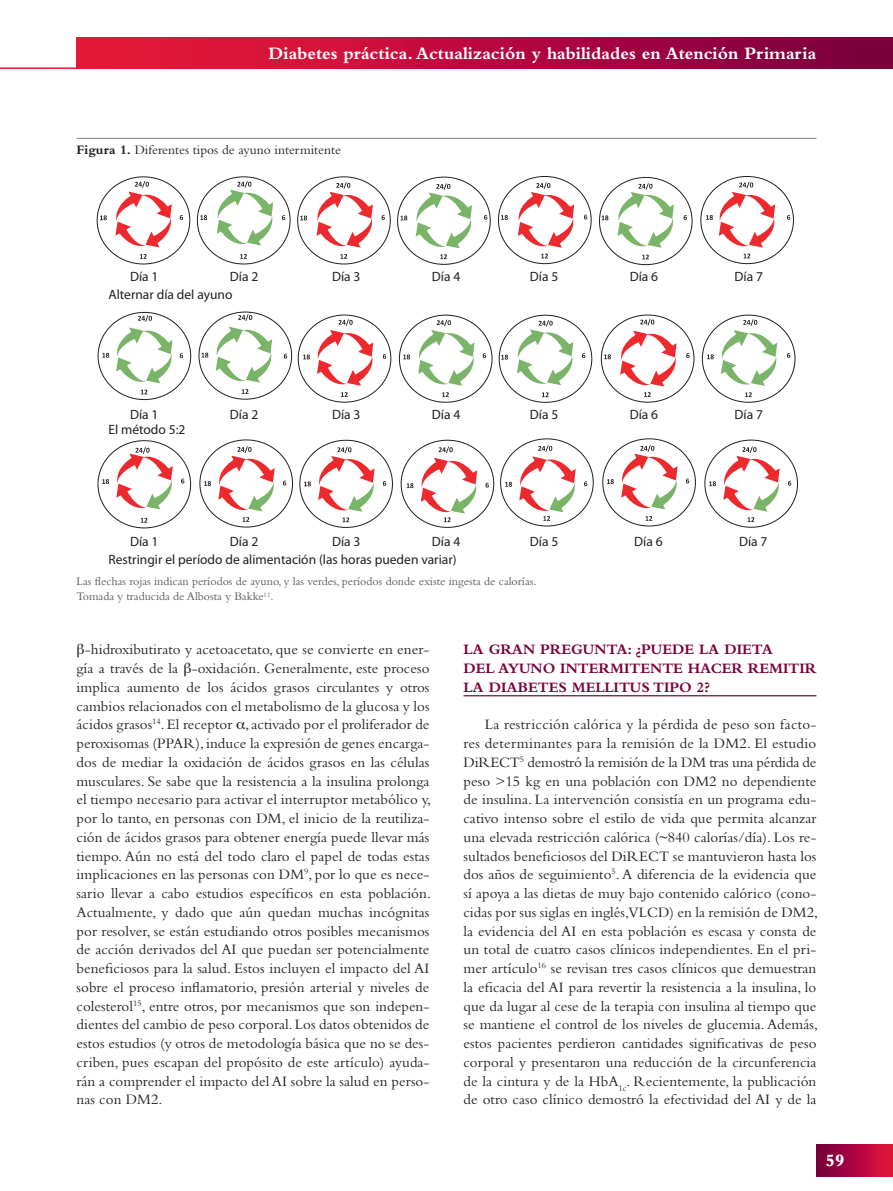
<style>
.page{position:relative;width:893px;height:1191px;background:#fff}
.page>*{position:absolute;margin:0;border:0;box-sizing:border-box;transform-origin:0 0}
.t1{font:700 18px "Bembo";color:#fff}
.t2{font:800 18px "Bembo";color:#fff}
.t3{font:15px/18.8px "Bembo";letter-spacing:.005em;color:#231f20;text-align:justify}
.t4{font:700 15px/18.8px "Bembo";color:#7a003b}
.t5{font:13.5px/18.1px "Myriad Pro";color:#231f20}
.t6{font:13.5px "Bembo";color:#231f20}
.t7{font:12px/15.8px "Bembo";color:#57585a}
.s1{font-weight:700}
</style>
<div class="page">
<hr style="left:0;top:67px;width:816px;height:2px;background:#e51836">
<div style="left:816px;top:1144px;width:77px;height:32px;background:linear-gradient(to right,#73003f,#e6143d)"></div>
<div style="left:77px;top:37px;width:816px;height:32px;background:linear-gradient(to right,#f21939,#7a0041)"></div>
<hr style="left:463px;top:695px;width:353px;height:1px;background:#7a003b">
<hr style="left:77px;top:138px;width:739px;height:1px;background:#939598">
<svg style="left:240px;top:254px;width:7px;height:5px"></svg>
<svg style="left:141px;top:518px;width:6px;height:4px"></svg>
<svg style="left:181px;top:478px;width:3px;height:5px"></svg>
<svg style="left:102px;top:479px;width:7px;height:5px"></svg>
<svg style="left:115px;top:447px;width:60px;height:63px"></svg>
<svg style="left:180px;top:353px;width:3px;height:5px"></svg>
<svg style="left:787px;top:215px;width:3px;height:5px"></svg>
<svg style="left:684px;top:215px;width:3px;height:5px"></svg>
<svg style="left:584px;top:215px;width:3px;height:4px"></svg>
<svg style="left:484px;top:215px;width:3px;height:5px"></svg>
<svg style="left:382px;top:215px;width:3px;height:5px"></svg>
<svg style="left:282px;top:215px;width:3px;height:5px"></svg>
<svg style="left:180px;top:215px;width:3px;height:5px"></svg>
<svg style="left:787px;top:353px;width:3px;height:5px"></svg>
<svg style="left:686px;top:353px;width:4px;height:5px"></svg>
<svg style="left:582px;top:353px;width:3px;height:5px"></svg>
<svg style="left:483px;top:353px;width:3px;height:5px"></svg>
<svg style="left:383px;top:354px;width:3px;height:5px"></svg>
<svg style="left:284px;top:354px;width:3px;height:4px"></svg>
<svg style="left:102px;top:353px;width:7px;height:5px"></svg>
<svg style="left:202px;top:353px;width:6px;height:4px"></svg>
<svg style="left:300px;top:216px;width:7px;height:4px"></svg>
<svg style="left:401px;top:216px;width:6px;height:4px"></svg>
<svg style="left:501px;top:215px;width:7px;height:5px"></svg>
<svg style="left:602px;top:215px;width:6px;height:5px"></svg>
<svg style="left:200px;top:215px;width:7px;height:5px"></svg>
<svg style="left:100px;top:215px;width:7px;height:5px"></svg>
<svg style="left:604px;top:354px;width:7px;height:5px"></svg>
<svg style="left:501px;top:355px;width:7px;height:5px"></svg>
<svg style="left:403px;top:354px;width:7px;height:5px"></svg>
<svg style="left:115px;top:315px;width:59px;height:79px"></svg>
<svg style="left:707px;top:319px;width:72px;height:78px"></svg>
<svg style="left:706px;top:182px;width:71px;height:76px"></svg>
<svg style="left:616px;top:183px;width:60px;height:76px"></svg>
<svg style="left:516px;top:182px;width:60px;height:76px"></svg>
<svg style="left:414px;top:183px;width:60px;height:76px"></svg>
<svg style="left:619px;top:319px;width:59px;height:78px"></svg>
<svg style="left:515px;top:320px;width:60px;height:77px"></svg>
<svg style="left:315px;top:182px;width:60px;height:77px"></svg>
<svg style="left:303px;top:319px;width:72px;height:78px"></svg>
<svg style="left:417px;top:320px;width:59px;height:77px"></svg>
<svg style="left:214px;top:314px;width:60px;height:80px"></svg>
<svg style="left:215px;top:181px;width:60px;height:65px"></svg>
<svg style="left:114px;top:181px;width:60px;height:78px"></svg>
<svg style="left:283px;top:480px;width:3px;height:5px"></svg>
<svg style="left:204px;top:481px;width:7px;height:5px"></svg>
<svg style="left:217px;top:446px;width:60px;height:76px"></svg>
<svg style="left:383px;top:481px;width:3px;height:5px"></svg>
<svg style="left:304px;top:481px;width:7px;height:5px"></svg>
<svg style="left:317px;top:447px;width:59px;height:75px"></svg>
<svg style="left:486px;top:483px;width:3px;height:4px"></svg>
<svg style="left:407px;top:483px;width:6px;height:5px"></svg>
<svg style="left:419px;top:447px;width:60px;height:75px"></svg>
<svg style="left:584px;top:481px;width:3px;height:5px"></svg>
<svg style="left:505px;top:482px;width:7px;height:5px"></svg>
<svg style="left:518px;top:445px;width:60px;height:76px"></svg>
<svg style="left:686px;top:478px;width:3px;height:5px"></svg>
<svg style="left:607px;top:479px;width:7px;height:5px"></svg>
<svg style="left:620px;top:445px;width:59px;height:76px"></svg>
<svg style="left:788px;top:481px;width:3px;height:4px"></svg>
<svg style="left:709px;top:481px;width:7px;height:5px"></svg>
<svg style="left:722px;top:446px;width:59px;height:76px"></svg>
<p class="t1" style="left:269px;top:43px;width:549px">Diabetes práctica. Actualización y habilidades en Atención Primaria</p>
<p class="t6" style="left:77px;top:141px;width:266px"><span class="s1">Figura 1.</span> Diferentes tipos de ayuno intermitente</p>
<p class="t5" style="left:108px;top:268px;width:126px;text-indent:22px">Día 1<br>Alternar día del ayuno</p>
<p class="t5" style="left:230px;top:268px;width:30px">Día 2</p>
<p class="t5" style="left:332px;top:268px;width:30px">Día 3</p>
<p class="t5" style="left:432px;top:268px;width:30px">Día 4</p>
<p class="t5" style="left:530px;top:268px;width:30px">Día 5</p>
<p class="t5" style="left:630px;top:268px;width:30px">Día 6</p>
<p class="t5" style="left:735px;top:268px;width:30px">Día 7</p>
<p class="t5" style="left:108px;top:407px;width:79px;line-height:15.1px;text-align:center">Día 1<br>El método 5:2</p>
<p class="t5" style="left:230px;top:405px;width:30px">Día 2</p>
<p class="t5" style="left:332px;top:405px;width:30px">Día 3</p>
<p class="t5" style="left:432px;top:405px;width:30px">Día 4</p>
<p class="t5" style="left:530px;top:405px;width:30px">Día 5</p>
<p class="t5" style="left:630px;top:405px;width:30px">Día 6</p>
<p class="t5" style="left:735px;top:405px;width:30px">Día 7</p>
<p class="t5" style="left:230px;top:532px;width:30px">Día 2</p>
<p class="t5" style="left:332px;top:532px;width:30px">Día 3</p>
<p class="t5" style="left:432px;top:532px;width:30px">Día 4</p>
<p class="t5" style="left:530px;top:532px;width:30px">Día 5</p>
<p class="t5" style="left:634px;top:532px;width:30px">Día 6</p>
<p class="t5" style="left:739px;top:532px;width:30px">Día 7</p>
<p class="t7" style="left:77px;top:573px;width:461px">Las flechas rojas indican períodos de ayuno, y las verdes, períodos donde existe ingesta de calorías.<br>Tomada y traducida de Albosta y Bakke<sup>11</sup>.</p>
<p class="t5" style="left:108px;top:532px;width:350px;text-indent:22px">Día 1<br>Restringir el período de alimentación (las horas pueden variar)</p>
<p class="t3" style="left:77px;top:640px;width:356px;text-indent:8px">-hidroxibutirato y acetoacetato, que se convierte en ener&shy;gía a través de la -oxidación. Generalmente, este proceso implica aumento de los ácidos grasos circulantes y otros cambios relacionados con el metabolismo de la glucosa y los ácidos grasos<sup>14</sup>. El receptor , activado por el proliferador de peroxisomas (PPAR), induce la expresión de genes encarga&shy;dos de mediar la oxidación de ácidos grasos en las células musculares. Se sabe que la resistencia a la insulina prolonga el tiempo necesario para activar el interruptor metabólico y, por lo tanto, en personas con DM, el inicio de la reutiliza&shy;ción de ácidos grasos para obtener energía puede llevar más tiempo. Aún no está del todo claro el papel de todas estas implicaciones en las personas con DM<sup>9</sup>, por lo que es nece&shy;sario llevar a cabo estudios específicos en esta población.<br>Actualmente, y dado que aún quedan muchas incógnitas por resolver, se están estudiando otros posibles mecanismos de acción derivados del AI que puedan ser potencialmente beneficiosos para la salud. Estos incluyen el impacto del AI sobre el proceso inflamatorio, presión arterial y niveles de colesterol<sup>15</sup>, entre otros, por mecanismos que son indepen&shy;dientes del cambio de peso corporal. Los datos obtenidos de estos estudios (y otros de metodología básica que no se des&shy;criben, pues escapan del propósito de este artículo) ayuda&shy;rán a comprender el impacto del AI sobre la salud en perso&shy;nas con DM2.</p>
<p class="t4" style="left:463px;top:640px;width:354px">LA GRAN PREGUNTA: ¿PUEDE LA DIETA<br>DEL AYUNO INTERMITENTE HACER REMITIR<br>LA DIABETES MELLITUS TIPO 2?</p>
<p class="t3" style="left:463px;top:715px;width:356px;text-indent:21px">La restricción calórica y la pérdida de peso son facto&shy;res determinantes para la remisión de la DM2. El estudio DiRECT<sup>5</sup> demostró la remisión de la DM tras una pérdida de peso &gt;15 kg en una población con DM2 no dependiente de insulina. La intervención consistía en un programa edu&shy;cativo intenso sobre el estilo de vida que permita alcanzar una elevada restricción calórica (~840 calorías/día). Los re&shy;sultados beneficiosos del DiRECT se mantuvieron hasta los dos años de seguimiento<sup>5</sup>. A diferencia de la evidencia que sí apoya a las dietas de muy bajo contenido calórico (cono&shy;cidas por sus siglas en inglés,VLCD) en la remisión de DM2, la evidencia del AI en esta población es escasa y consta de un total de cuatro casos clínicos independientes. En el pri&shy;mer artículo<sup>16</sup> se revisan tres casos clínicos que demuestran la eficacia del AI para revertir la resistencia a la insulina, lo que da lugar al cese de la terapia con insulina al tiempo que se mantiene el control de los niveles de glucemia. Además, estos pacientes perdieron cantidades significativas de peso corporal y presentaron una reducción de la circunferencia de la cintura y de la HbA<sub>1c</sub>. Recientemente, la publicación de otro caso clínico demostró la efectividad del AI y de la</p>
<p class="t2" style="left:825px;top:1149px;width:21px">59</p>
</div>
